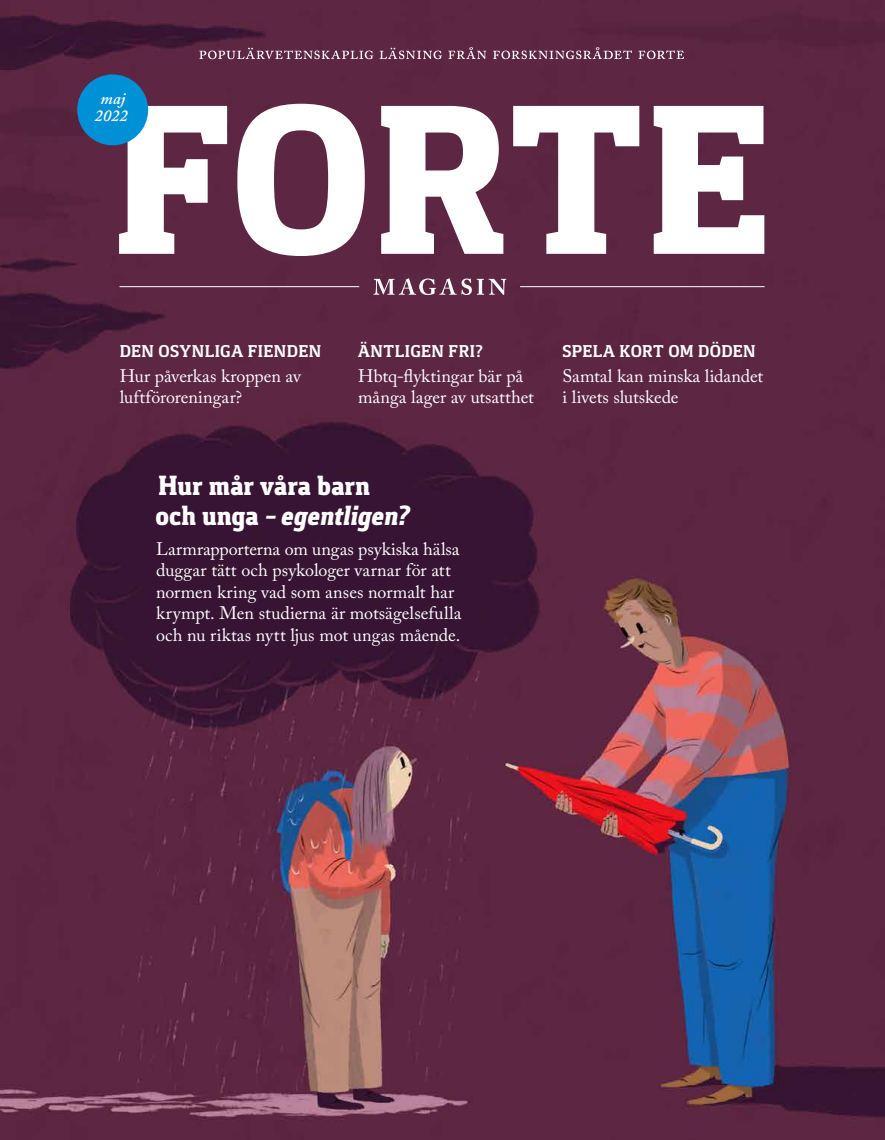
<style>
.page{position:relative;width:885px;height:1140px;background:#fff}
.page>*{position:absolute;margin:0;border:0;box-sizing:border-box;transform-origin:0 0}
.Bröd_10_5_13_5___för{font:800 28.5px/30px "Foral Pro";letter-spacing:-.005em;color:#fff}
.Bröd_10_5_13_5___för-2{font:18px/21.6px "Adobe Caslon Pro";letter-spacing:-.01em;color:#fff}
.Bröd_10_5_13_5___för-3{font:700 17.55px "Foral Pro";letter-spacing:.02em;color:#fff}
.Bröd_10_5_13_5___för-4{font:italic 600 16.5px/17.2px "Adobe Caslon Pro";letter-spacing:.005em;color:#fff;text-align:center}
.s1{font-style:italic}
</style>
<div class="page">
<img style="left:0;top:0;width:884px;height:1140px">
<svg style="left:119px;top:106px;width:108px;height:148px"></svg>
<svg style="left:237px;top:104px;width:128px;height:152px"></svg>
<svg style="left:381px;top:106px;width:122px;height:148px"></svg>
<svg style="left:513px;top:106px;width:126px;height:148px"></svg>
<svg style="left:653px;top:106px;width:111px;height:148px"></svg>
<svg style="left:373px;top:278px;width:133px;height:17px"></svg>
<hr style="left:520px;top:286px;width:244px;height:1px;background:#fff">
<hr style="left:119px;top:286px;width:240px;height:1px;background:#fff">
<svg style="left:199px;top:48px;width:174px;height:11px"></svg>
<svg style="left:379px;top:48px;width:63px;height:11px"></svg>
<svg style="left:448px;top:47px;width:38px;height:12px"></svg>
<svg style="left:493px;top:47px;width:139px;height:12px"></svg>
<svg style="left:638px;top:50px;width:46px;height:9px"></svg>
<div style="left:77px;top:74px;width:71px;height:71px;background:#0090d6;border-radius:50%"></div>
<p class="Bröd_10_5_13_5___för-4" style="left:95px;top:90px;width:35px">maj<br>2022</p>
<p class="Bröd_10_5_13_5___för-3" style="left:120px;top:341px;width:203px">DEN OSYNLIGA FIENDEN</p>
<p class="Bröd_10_5_13_5___för-2" style="left:120px;top:365px;width:183px">Hur påverkas kroppen av luftföroreningar?</p>
<p class="Bröd_10_5_13_5___för-3" style="left:358px;top:341px;width:126px">ÄNTLIGEN FRI?</p>
<p class="Bröd_10_5_13_5___för-2" style="left:358px;top:365px;width:177px">Hbtq-flyktingar bär på många lager av utsatthet</p>
<p class="Bröd_10_5_13_5___för" style="left:155px;top:471px;width:255px">Hur mår våra barn och unga <span class="s1">– egentligen?</span></p>
<p class="Bröd_10_5_13_5___för-2" style="left:156px;top:537px;width:307px">Larmrapporterna om ungas psykiska hälsa duggar tätt och psykologer varnar för att normen kring vad som anses normalt har krympt. Men studierna är motsägelsefulla och nu riktas nytt ljus mot ungas mående.</p>
<p class="Bröd_10_5_13_5___för-3" style="left:562px;top:341px;width:195px">SPELA KORT OM DÖDEN</p>
<p class="Bröd_10_5_13_5___för-2" style="left:562px;top:365px;width:202px">Samtal kan minska lidandet i livets slutskede</p>
</div>
